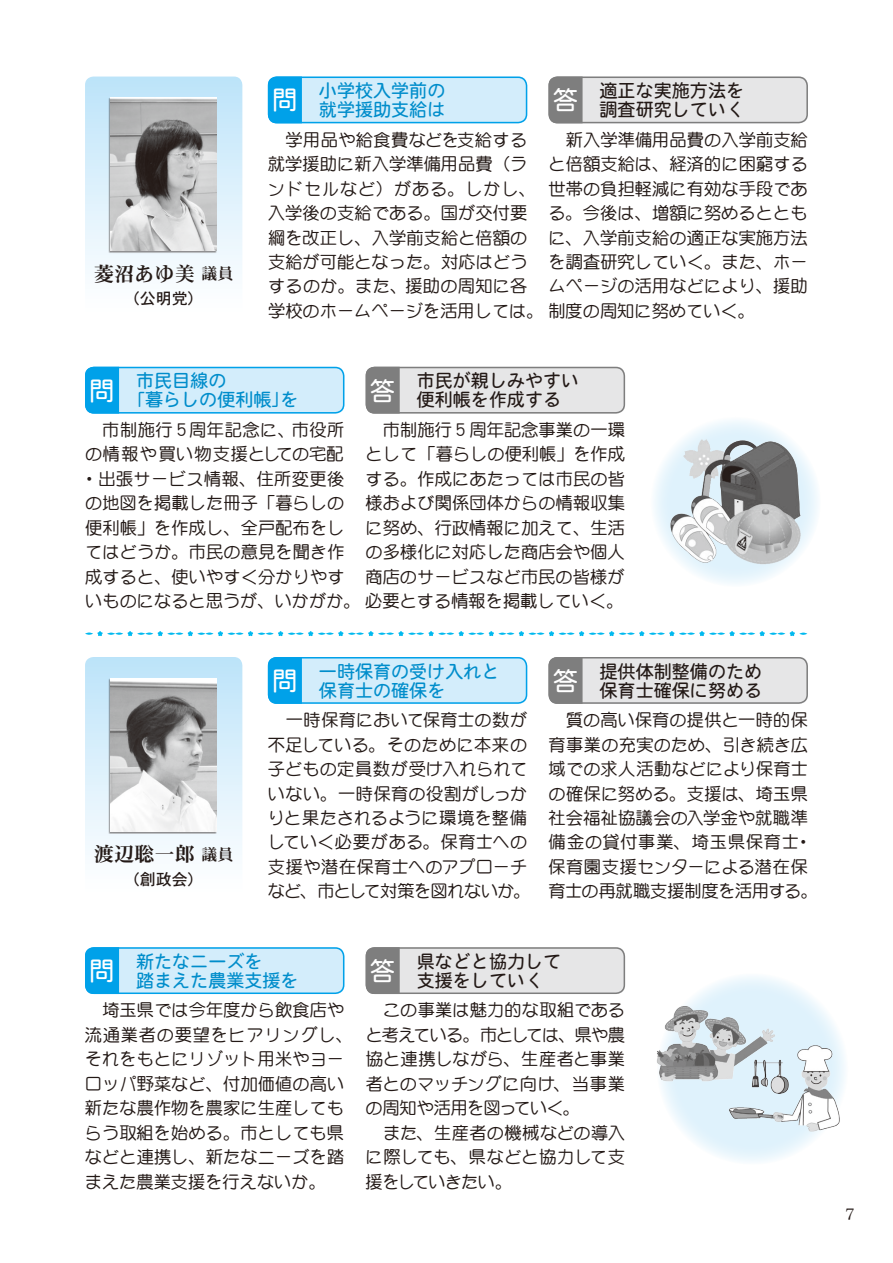
<style>
.page{position:relative;width:893px;height:1263px;background:#fff}
.page>*{position:absolute;margin:0;border:0;box-sizing:border-box;transform-origin:0 0}
.t1{font:20.25px "DFPHS Mincho CID W7";color:#231916}
.t2{font:18px/19.2px "DFPHS Maru Gothic CID W4";color:#231916}
.t3{font:18px/19.2px "DFPHS Maru Gothic CID W4";color:#008dcb}
.t4{font:500 17.25px/24.5px "DFP Maru Gothic CID";letter-spacing:.005em;color:#231916}
.t5{font:15.9px "DFPHS Gothic CID W5";color:#231916}
.t6{font:15.45px "Hira Min Pro W3";color:#231916}
.s1{font-size:15.9px}
</style>
<div class="page">
<div style="left:85px;top:367px;width:259px;height:47px;background:#d3edfb;border-radius:9px"></div>
<div style="left:85px;top:367px;width:259px;height:47px;border:2px solid #00a1e9;border-radius:9px"></div>
<div style="left:85px;top:367px;width:34px;height:47px;background:#00a1e9"></div>
<div style="left:85px;top:947px;width:259px;height:47px;background:#d3edfb;border-radius:9px"></div>
<div style="left:85px;top:947px;width:259px;height:47px;border:2px solid #00a1e9;border-radius:9px"></div>
<div style="left:85px;top:947px;width:34px;height:47px;background:#00a1e9"></div>
<div style="left:268px;top:77px;width:259px;height:46px;background:#d3edfb;border-radius:9px"></div>
<div style="left:268px;top:77px;width:259px;height:46px;border:2px solid #00a1e9;border-radius:9px"></div>
<div style="left:268px;top:77px;width:34px;height:46px;background:#00a1e9"></div>
<div style="left:268px;top:657px;width:259px;height:47px;background:#d3edfb;border-radius:9px"></div>
<div style="left:268px;top:657px;width:259px;height:47px;border:2px solid #00a1e9;border-radius:9px"></div>
<div style="left:268px;top:657px;width:34px;height:47px;background:#00a1e9"></div>
<div style="left:366px;top:367px;width:259px;height:47px;background:#e6e6e7;border-radius:9px"></div>
<div style="left:366px;top:367px;width:259px;height:47px;border:2px solid #7e7e7e;border-radius:9px"></div>
<div style="left:366px;top:367px;width:34px;height:47px;background:#7e7e7e"></div>
<div style="left:366px;top:947px;width:259px;height:47px;background:#e6e6e7;border-radius:9px"></div>
<div style="left:366px;top:947px;width:259px;height:47px;border:2px solid #7e7e7e;border-radius:9px"></div>
<div style="left:366px;top:947px;width:34px;height:47px;background:#7e7e7e"></div>
<div style="left:549px;top:77px;width:259px;height:46px;background:#e6e6e7;border-radius:9px"></div>
<div style="left:549px;top:77px;width:259px;height:46px;border:2px solid #7e7e7e;border-radius:9px"></div>
<div style="left:549px;top:77px;width:34px;height:46px;background:#7e7e7e"></div>
<div style="left:549px;top:657px;width:259px;height:47px;background:#e6e6e7;border-radius:9px"></div>
<div style="left:549px;top:657px;width:259px;height:47px;border:2px solid #7e7e7e;border-radius:9px"></div>
<div style="left:549px;top:657px;width:34px;height:47px;background:#7e7e7e"></div>
<svg style="left:85px;top:631px;width:722px;height:5px"></svg>
<svg style="left:85px;top:77px;width:157px;height:197px"></svg>
<svg style="left:85px;top:657px;width:157px;height:198px"></svg>
<div style="left:108px;top:98px;width:109px;height:155px;background:#231916;opacity:.5"></div>
<img style="left:111px;top:98px;width:106px;height:153px">
<div style="left:108px;top:678px;width:109px;height:156px;background:#231916;opacity:.5"></div>
<img style="left:111px;top:678px;width:106px;height:153px">
<div style="left:651px;top:417px;width:170px;height:170px;background:#f2f9fd;border-radius:50%"></div>
<img style="left:663px;top:429px;width:145px;height:146px">
<svg style="left:657px;top:973px;width:191px;height:192px;fill:#eaf6fd"></svg>
<img style="left:657px;top:996px;width:191px;height:142px">
<p class="t1" style="left:94px;top:263px;width:141px">菱沼あゆ美 <span class="s1">議員</span></p>
<p class="t5" style="left:124px;top:290px;width:81px">（公明党）</p>
<p class="t3" style="left:272px;top:81px;width:175px;text-align:right">小学校入学前の<br><sup>問</sup> 就学援助支給は</p>
<p class="t2" style="left:553px;top:81px;width:193px;text-align:right">適正な実施方法を<br><sup>答</sup> 調査研究していく</p>
<p class="t4" style="left:268px;top:127px;width:489px;text-indent:18px">学用品や給食費などを支給する<br>就学援助に新入学準備用品費（ラ<br>ンドセルなど）がある。しかし、<br>入学後の支給である。国が交付要<br>綱を改正し、入学前支給と倍額の<br>支給が可能となった。対応はどう<br>するのか。また、援助の周知に各<br>学校のホームページを活用しては。制度の周知に努めていく。</p>
<p class="t4" style="left:548px;top:127px;width:261px;text-align:justify;text-indent:17px">新入学準備用品費の入学前支給と倍額支給は、経済的に困窮する世帯の負担軽減に有効な手段である。今後は、増額に努めるとともに、入学前支給の適正な実施方法を調査研究していく。また、ホームページの活用などにより、援助</p>
<p class="t3" style="left:89px;top:371px;width:211px;text-indent:47px">市民目線の<br><sup>問</sup> 「暮らしの便利帳」を</p>
<p class="t2" style="left:370px;top:371px;width:211px;text-indent:47px">市民が親しみやすい<sup>答</sup> 便利帳を作成する</p>
<p class="t4" style="left:81px;top:417px;width:544px;text-indent:22px">市制施行５周年記念に、市役所<br>の情報や買い物支援としての宅配<br>・出張サービス情報、住所変更後<br>の地図を掲載した冊子「暮らしの<br>便利帳」を作成し、全戸配布をし<br>てはどうか。市民の意見を聞き作<br>成すると、使いやすく分かりやす<br>いものになると思うが、いかがか。必要とする情報を掲載していく。</p>
<p class="t4" style="left:365px;top:417px;width:261px;text-align:justify;text-indent:18px">市制施行５周年記念事業の一環として「暮らしの便利帳」を作成する。作成にあたっては市民の皆様および関係団体からの情報収集に努め、行政情報に加えて、生活の多様化に対応した商店会や個人商店のサービスなど市民の皆様が</p>
<p class="t1" style="left:94px;top:843px;width:141px">渡辺聡一郎 <span class="s1">議員</span></p>
<p class="t5" style="left:124px;top:870px;width:81px">（創政会）</p>
<p class="t3" style="left:272px;top:661px;width:229px;text-indent:47px">一時保育の受け入れと<sup>問</sup> 保育士の確保を</p>
<p class="t4" style="left:268px;top:707px;width:264px;text-indent:18px">一時保育において保育士の数が不足している。そのために本来の子どもの定員数が受け入れられていない。一時保育の役割がしっかりと果たされるように環境を整備していく必要がある。保育士への支援や潜在保育士へのアプローチなど、市として対策を図れないか。</p>
<p class="t2" style="left:553px;top:661px;width:211px;text-align:right">提供体制整備のため<br><sup>答</sup> 保育士確保に努める</p>
<p class="t4" style="left:548px;top:707px;width:271px;text-align:center">質の高い保育の提供と一時的保<br>育事業の充実のため、引き続き広域での求人活動などにより保育士の確保に努める。支援は、埼玉県社会福祉協議会の入学金や就職準備金の貸付事業、埼玉県保育士・保育園支援センターによる潜在保育士の再就職支援制度を活用する。</p>
<p class="t3" style="left:89px;top:951px;width:211px;text-align:center">新たなニーズを<br><sup>問</sup> 踏まえた農業支援を</p>
<p class="t4" style="left:85px;top:998px;width:270px;text-indent:18px">埼玉県では今年度から飲食店や流通業者の要望をヒアリングし、それをもとにリゾット用米やヨーロッパ野菜など、付加価値の高い新たな農作物を農家に生産してもらう取組を始める。市としても県などと連携し、新たなニーズを踏まえた農業支援を行えないか。</p>
<p class="t2" style="left:370px;top:951px;width:193px;text-indent:47px">県などと協力して<sup>答</sup> 支援をしていく</p>
<p class="t4" style="left:366px;top:998px;width:261px;text-align:justify;text-indent:18px">この事業は魅力的な取組であると考えている。市としては、県や農協と連携しながら、生産者と事業者とのマッチングに向け、当事業の周知や活用を図っていく。</p>
<p class="t4" style="left:366px;top:1120px;width:261px;text-align:justify;text-indent:18px">また、生産者の機械などの導入に際しても、県などと協力して支援をしていきたい。</p>
<p class="t6" style="left:846px;top:1201px;width:11px">7</p>
</div>
